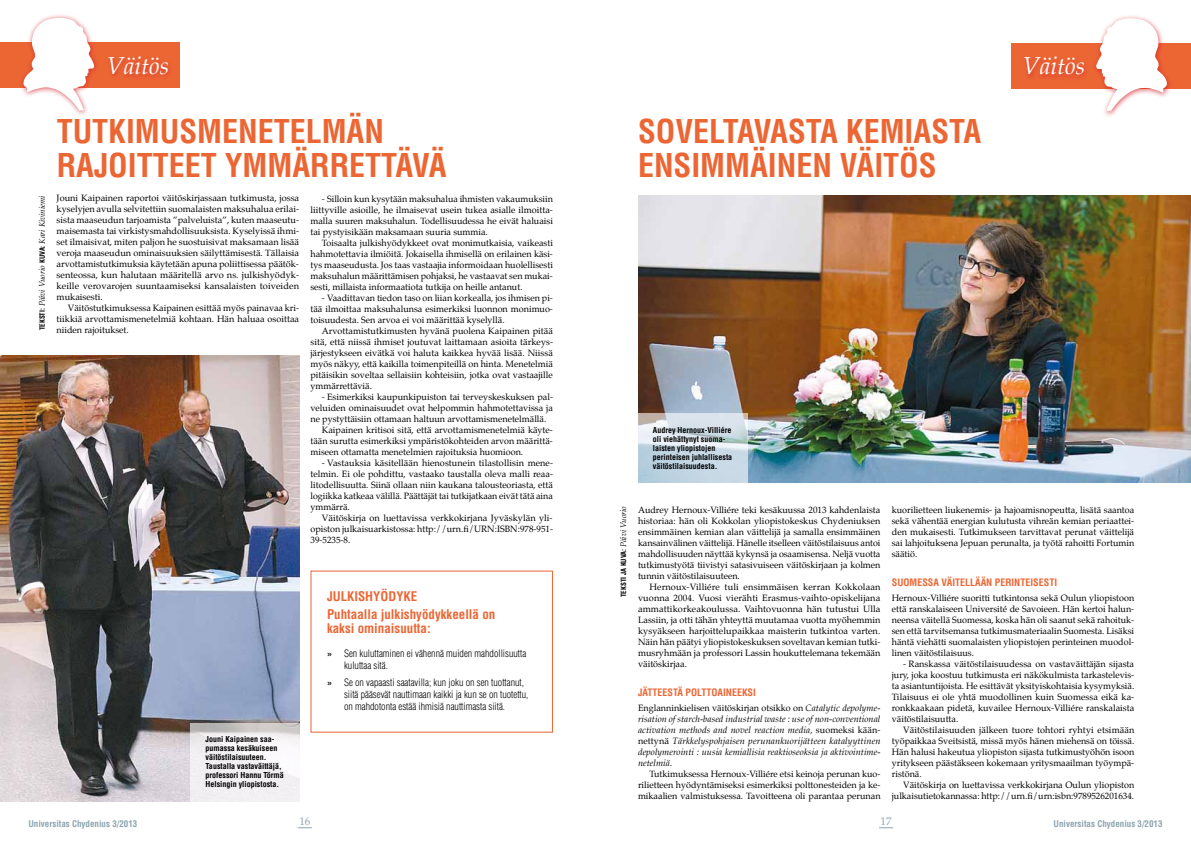
<style>
.page{position:relative;width:1191px;height:842px;background:#fff}
.page>*{position:absolute;margin:0;border:0;box-sizing:border-box;transform-origin:0 0}
.t1{font:700 condensed 32px/34px "Helvetica";color:#ec6634}
.t2{font:italic 24px "Palatino";color:#fff}
.t3{font:700 condensed 13px/18px "Helvetica";color:#ec6634;text-align:center}
.t4{font:11px "Palatino";color:#8da5b0}
.t5{font:300 condensed 10px/12px "Helvetica";color:#000}
.t6{font:700 condensed 10px "Helvetica";color:#ec6634}
.t7{font:9px/11px "Palatino";color:#000;text-align:justify}
.t8{font:italic 9px/11px "Palatino";letter-spacing:.005em;color:#000;text-align:justify}
.t9{font:700 condensed 9px "Helvetica";color:#8da5b0}
.t10{font:700 condensed 8px/9px "Helvetica";color:#000}
.t11{font:italic 8px "Palatino";color:#000}
.t12{font:700 condensed 7px "Helvetica";color:#000}
.s1{font-family:"Helvetica";font-weight:700;font-style:normal;font-stretch:condensed;font-size:7px}
.s2{font-weight:700}
.s3{font-family:"Palatino";font-weight:400;font-style:italic;font-stretch:normal;font-size:8px}
.s4{font-style:normal}
</style>
<div class="page">
<div style="left:0;top:43px;width:179px;height:45px;background:#ec6634"></div>
<div style="left:106px;top:55px;width:68px;height:27px;background:#e95e32"></div>
<div style="left:19px;top:14px;width:81px;height:103px;background:#d3232a;opacity:.75"></div>
<svg style="left:23px;top:18px;width:71px;height:92px"></svg>
<img style="left:0;top:356px;width:299px;height:446px">
<svg style="left:191px;top:723px;width:109px;height:79px;fill:#f2eff3"></svg>
<div style="left:1011px;top:43px;width:180px;height:45px;background:#ec6634"></div>
<div style="left:1091px;top:14px;width:81px;height:103px;background:#d3232a;opacity:.75"></div>
<svg style="left:1096px;top:18px;width:71px;height:93px"></svg>
<div style="left:1021px;top:55px;width:68px;height:27px;background:#e95e32"></div>
<img style="left:638px;top:195px;width:553px;height:288px">
<svg style="left:638px;top:413px;width:109px;height:70px;background:#ccdae4"></svg>
<svg style="left:298px;top:827px;width:14px;height:1px"></svg>
<svg style="left:879px;top:827px;width:14px;height:1px"></svg>
<h2 class="t2" style="left:106px;top:46px;width:64px">Väitös</h2>
<p class="t11" style="left:35px;top:330px;width:137px;rotate:-90deg"><span class="s1">Teksti:</span> Päivi Vuorio <span class="s1">KUVA:</span> Kari Kiviniemi</p>
<h1 class="t1" style="left:57px;top:114px;width:89px">TUTKIMUSMENETELMÄN<br>RAJOITTEET</h1>
<h1 class="t1" style="left:225px;top:148px;width:20px">YMMÄRRETTÄVÄ</h1>
<p class="t7" style="left:57px;top:193px;width:244px">Jouni Kaipainen raportoi väitöskirjassaan tutkimusta, jossa kyselyjen avulla selvitettiin suomalaisten maksuhalua erilai&shy;sista maaseudun tarjoamista ”palveluista”, kuten maaseutu&shy;maisemasta tai virkistysmahdollisuuksista. Kyselyissä ihmi&shy;set ilmaisivat, miten paljon he suostuisivat maksamaan lisää veroja maaseudun ominaisuuksien säilyttämisestä. Tällaisia arvottamistutkimuksia käytetään apuna poliittisessa päätök&shy;senteossa, kun halutaan määritellä arvo ns. julkishyödyk&shy;keille verovarojen suuntaamiseksi kansalaisten toiveiden mukaisesti.</p>
<p class="t7" style="left:57px;top:303px;width:244px;text-indent:11px">Väitöstutkimuksessa Kaipainen esittää myös painavaa kri&shy;tiikkiä arvottamismenetelmiä kohtaan. Hän haluaa osoittaa niiden rajoitukset.</p>
<p class="t7" style="left:310px;top:193px;width:244px;text-indent:11px">- Silloin kun kysytään maksuhalua ihmisten vakaumuksiin liittyville asioille, he ilmaisevat usein tukea asialle ilmoitta&shy;malla suuren maksuhalun. Todellisuudessa he eivät haluaisi tai pystyisikään maksamaan suuria summia.</p>
<p class="t7" style="left:310px;top:237px;width:244px;text-indent:11px">Toisaalta julkishyödykkeet ovat monimutkaisia, vaikeasti hahmotettavia ilmiöitä. Jokaisella ihmisellä on erilainen käsi&shy;tys maaseudusta. Jos taas vastaajia informoidaan huolellisesti maksuhalun määrittämisen pohjaksi, he vastaavat sen mukai&shy;sesti, millaista informaatiota tutkija on heille antanut.</p>
<p class="t7" style="left:310px;top:292px;width:244px;text-indent:11px">- Vaadittavan tiedon taso on liian korkealla, jos ihmisen pi&shy;tää ilmoittaa maksuhalunsa esimerkiksi luonnon monimuo&shy;toisuudesta. Sen arvoa ei voi määrittää kyselyllä.</p>
<p class="t7" style="left:310px;top:325px;width:244px;text-indent:11px">Arvottamistutkimusten hyvänä puolena Kaipainen pitää sitä, että niissä ihmiset joutuvat laittamaan asioita tärkeys&shy;järjestykseen eivätkä voi haluta kaikkea hyvää lisää. Niissä myös näkyy, että kaikilla toimenpiteillä on hinta. Menetelmiä pitäisikin soveltaa sellaisiin kohteisiin, jotka ovat vastaajille ymmärrettäviä.</p>
<p class="t7" style="left:322px;top:391px;width:233px">- Esimerkiksi kaupunkipuiston tai terveyskeskuksen pal-</p>
<p class="t7" style="left:310px;top:402px;width:244px">veluiden ominaisuudet ovat helpommin hahmotettavissa ja</p>
<p class="t7" style="left:310px;top:413px;width:237px">ne pystyttäisiin ottamaan haltuun arvottamismenetelmällä.</p>
<p class="t7" style="left:322px;top:424px;width:233px">Kaipainen kritisoi sitä, että arvottamismenetelmiä käyte-</p>
<p class="t7" style="left:310px;top:435px;width:244px">tään surutta esimerkiksi ympäristökohteiden arvon määrittä-</p>
<p class="t7" style="left:310px;top:446px;width:214px">miseen ottamatta menetelmien rajoituksia huomioon.</p>
<p class="t7" style="left:310px;top:457px;width:244px;text-indent:11px">- Vastauksia käsitellään hienostunein tilastollisin mene&shy;telmin. Ei ole pohdittu, vastaako taustalla oleva malli reaa&shy;litodellisuutta. Siinä ollaan niin kaukana talousteoriasta, että logiikka katkeaa välillä. Päättäjät tai tutkijatkaan eivät tätä aina ymmärrä.</p>
<p class="t7" style="left:310px;top:512px;width:244px;text-indent:11px">Väitöskirja on luettavissa verkkokirjana Jyväskylän yli&shy;opiston julkaisuarkistossa: http://urn.fi/URN:ISBN:978-951- 39-5235-8.</p>
<p class="t10" style="left:206px;top:735px;width:80px">Jouni Kaipainen saa&shy;pumassa kesäkuiseen väitöstilaisuuteen.<br>Taustalla vastaväittäjä, professori Hannu Törmä<br>Helsingin yliopistosta.</p>
<h3 class="t3" style="left:327px;top:587px;width:36px">JULKISHYÖDY</h3>
<h3 class="t3" style="left:327px;top:587px;width:170px">KE<br>Puhtaalla julkishyödykkeellä on</h3>
<h3 class="t3" style="left:327px;top:619px;width:105px">kaksi ominaisuutta:</h3>
<p class="t5" style="left:344px;top:647px;width:184px;text-indent:-17px"><span class="s2">»</span> Sen kuluttaminen ei vähennä muiden mahdollisuutta kuluttaa sitä.</p>
<p class="t5" style="left:344px;top:676px;width:186px;text-indent:-17px"><span class="s2">»</span> Se on vapaasti saatavilla; kun joku on sen tuottanut, siitä pääsevät nauttimaan kaikki ja kun se on tuotettu, on mahdotonta estää ihmisiä nauttimasta siitä.</p>
<h1 class="t1" style="left:638px;top:114px;width:18px">SOVELTAVASTA</h1>
<h1 class="t1" style="left:846px;top:114px;width:36px">KEMIASTA</h1>
<h1 class="t1" style="left:638px;top:148px;width:19px">ENSIMMÄINEN</h1>
<h1 class="t1" style="left:840px;top:148px;width:17px">VÄITÖS</h1>
<h2 class="t2" style="left:1022px;top:46px;width:64px">Väitös</h2>
<p class="t10" style="left:653px;top:425px;width:81px">Audrey Hernoux-Villiére oli viehättynyt suoma&shy;laisten yliopistojen perinteisen juhlallisesta väitöstilaisuudesta.</p>
<p class="t12" style="left:619px;top:597px;width:93px;rotate:-90deg">TekstI ja KUVA: <span class="s3">Päivi Vuorio</span></p>
<p class="t7" style="left:638px;top:504px;width:244px">Audrey Hernoux-Villiére teki kesäkuussa 2013 kahdenlaista historiaa: hän oli Kokkolan yliopistokeskus Chydeniuksen ensimmäinen kemian alan väittelijä ja samalla ensimmäinen kansainvälinen väittelijä. Hänelle itselleen väitöstilaisuus antoi mahdollisuuden näyttää kykynsä ja osaamisensa. Neljä vuotta tutkimustyötä tiivistyi satasivuiseen väitöskirjaan ja kolmen tunnin väitöstilaisuuteen.</p>
<p class="t7" style="left:638px;top:581px;width:244px;text-indent:11px">Hernoux-Villiére tuli ensimmäisen kerran Kokkolaan vuonna 2004. Vuosi vierähti Erasmus-vaihto-opiskelijana ammattikorkeakoulussa. Vaihtovuonna hän tutustui Ulla Lassiin, ja otti tähän yhteyttä muutamaa vuotta myöhemmin kysyäkseen harjoittelupaikkaa maisterin tutkintoa varten.<br>Näin hän päätyi yliopistokeskuksen soveltavan kemian tutki&shy;musryhmään ja professori Lassin houkuttelemana tekemään väitöskirjaa.</p>
<p class="t6" style="left:638px;top:686px;width:119px">Jätteestä polttoaineeksi</p>
<p class="t8" style="left:638px;top:702px;width:244px"><span class="s4">Englanninkielisen väitöskirjan otsikko on</span> Catalytic depolyme&shy;risation of starch-based industrial waste : use of non-conventional activation methods and novel reaction media, <span class="s4">suomeksi kään&shy;nettynä</span> Tärkkelyspohjaisen perunankuorijätteen katalyyttinen depolymerointi : uusia kemiallisia reaktioseoksia ja aktivointime&shy;netelmiä.</p>
<p class="t7" style="left:638px;top:768px;width:244px;text-indent:11px">Tutkimuksessa Hernoux-Villiére etsi keinoja perunan kuo&shy;rilietteen hyödyntämiseksi esimerkiksi polttonesteiden ja ke&shy;mikaalien valmistuksessa. Tavoitteena oli parantaa perunan</p>
<p class="t7" style="left:891px;top:504px;width:244px">kuorilietteen liukenemis- ja hajoamisnopeutta, lisätä saantoa sekä vähentää energian kulutusta vihreän kemian periaattei&shy;den mukaisesti. Tutkimukseen tarvittavat perunat väittelijä sai lahjoituksena Jepuan perunalta, ja työtä rahoitti Fortumin säätiö.</p>
<p class="t6" style="left:891px;top:576px;width:167px">Suomessa väitellään perinteisesti</p>
<p class="t7" style="left:891px;top:592px;width:244px">Hernoux-Villiére suoritti tutkintonsa sekä Oulun yliopistoon että ranskalaiseen Université de Savoieen. Hän kertoi halun&shy;neensa väitellä Suomessa, koska hän oli saanut sekä rahoituk&shy;sen että tarvitsemansa tutkimusmateriaalin Suomesta. Lisäksi häntä viehätti suomalaisten yliopistojen perinteinen muodol&shy;linen väitöstilaisuus.</p>
<p class="t7" style="left:891px;top:658px;width:244px;text-indent:11px">- Ranskassa väitöstilaisuudessa on vastaväittäjän sijasta jury, joka koostuu tutkimusta eri näkökulmista tarkastelevis&shy;ta asiantuntijoista. He esittävät yksityiskohtaisia kysymyksiä.<br>Tilaisuus ei ole yhtä muodollinen kuin Suomessa eikä ka&shy;ronkkaakaan pidetä, kuvailee Hernoux-Villiére ranskalaista väitöstilaisuutta.</p>
<p class="t7" style="left:891px;top:724px;width:244px;text-indent:11px">Väitöstilaisuuden jälkeen tuore tohtori ryhtyi etsimään työpaikkaa Sveitsistä, missä myös hänen miehensä on töissä.<br>Hän halusi hakeutua yliopiston sijasta tutkimustyöhön isoon yritykseen päästäkseen kokemaan yritysmaailman työympä&shy;ristönä.</p>
<p class="t7" style="left:891px;top:779px;width:244px;text-align:right">Väitöskirja on luettavissa verkkokirjana Oulun yliopiston julkaisutietokannassa: http://urn.fi/urn:isbn:9789526201634.</p>
<p class="t4" style="left:299px;top:812px;width:12px">16</p>
<p class="t4" style="left:880px;top:812px;width:12px">17</p>
<p class="t9" style="left:28px;top:818px;width:110px">Universitas Chydenius 3/2013</p>
<p class="t9" style="left:1053px;top:818px;width:110px">Universitas Chydenius 3/2013</p>
</div>
